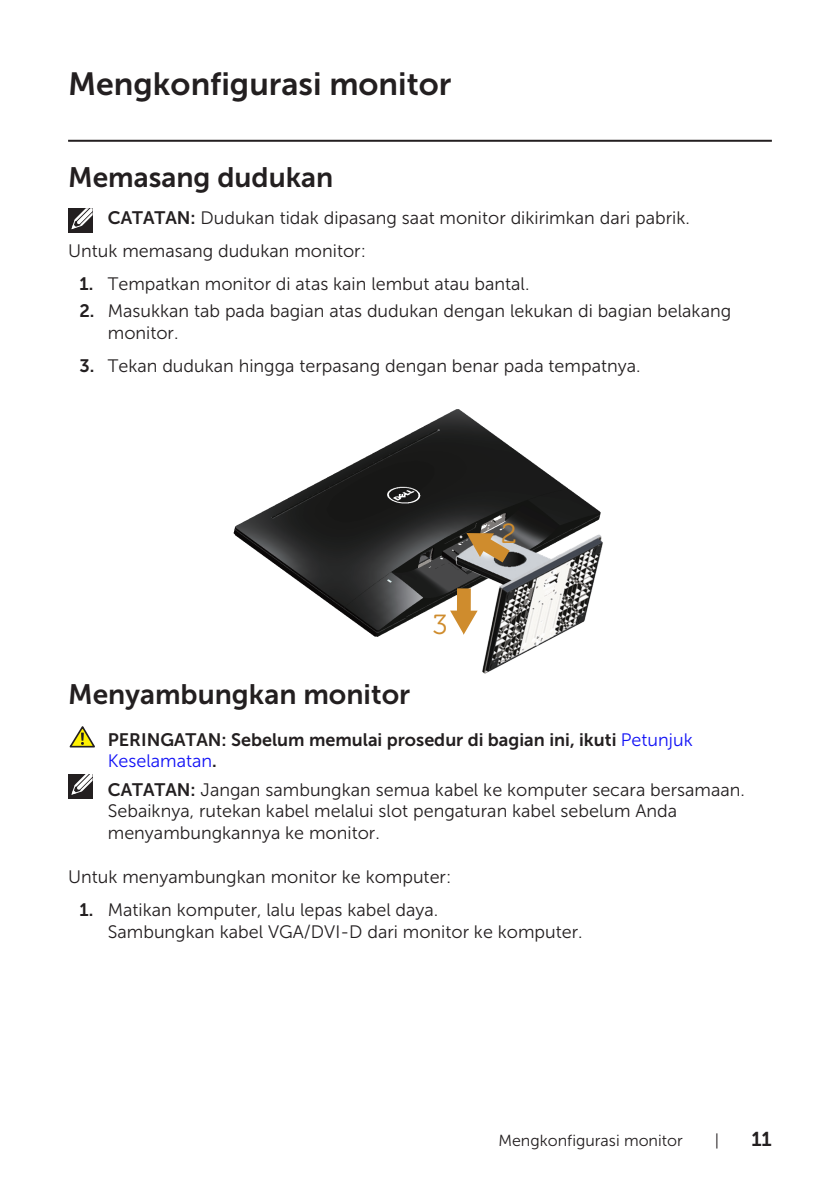
<style>
.page{position:relative;width:840px;height:1191px;background:#fff}
.page>*{position:absolute;margin:0;border:0;box-sizing:border-box;transform-origin:0 0}
.Head_1{font:32px "Museo Sans For Dell 700";color:#231f20}
.Head_2{font:28px "Museo Sans For Dell 700";color:#231f20}
.t1{font:27.6px "Museo For Dell 300";color:#cf8c2d}
.t2{font:20px "Museo Sans For Dell 700";color:#231f20}
.text{font:18px/21.6px "Museo Sans For Dell 300";color:#231f20}
.text-2{font:18px/21.6px "Museo Sans For Dell 700";color:#231f20}
.t3{font:16px "Museo Sans For Dell 300";color:#231f20}
.s1{font-family:"Museo Sans For Dell 700"}
.s2{font-family:"Museo Sans For Dell 300";color:#1111f6}
</style>
<div class="page">
<hr style="left:68px;top:140px;width:703px;height:2px;background:#231f20">
<div style="left:68px;top:208px;width:24px;height:25px;background:#231f20"></div>
<svg style="left:71px;top:208px;width:22px;height:22px"></svg>
<img style="left:233px;top:409px;width:368px;height:228px">
<img style="left:454px;top:532px;width:149px;height:142px">
<svg style="left:450px;top:588px;width:27px;height:46px"></svg>
<svg style="left:459px;top:524px;width:65px;height:51px;background:#857969"></svg>
<svg style="left:69px;top:726px;width:26px;height:22px"></svg>
<div style="left:68px;top:774px;width:24px;height:24px;background:#231f20"></div>
<svg style="left:71px;top:774px;width:22px;height:21px"></svg>
<p class="Head_1" style="left:68px;top:66px;width:384px">Mengkonfigurasi monitor</p>
<p class="Head_2" style="left:68px;top:162px;width:266px">Memasang dudukan</p>
<p class="text" style="left:108px;top:207px;width:583px"><span class="s1">CATATAN:</span> Dudukan tidak dipasang saat monitor dikirimkan dari pabrik.</p>
<p class="text" style="left:68px;top:240px;width:299px">Untuk memasang dudukan monitor:</p>
<p class="text" style="left:79px;top:273px;width:451px"><span class="s1">1.</span> Tempatkan monitor di atas kain lembut atau bantal.</p>
<p class="text" style="left:108px;top:300px;width:624px;text-indent:-28px"><span class="s1">2.</span> Masukkan tab pada bagian atas dudukan dengan lekukan di bagian belakang monitor.</p>
<p class="text" style="left:79px;top:355px;width:562px"><span class="s1">3.</span> Tekan dudukan hingga terpasang dengan benar pada tempatnya.</p>
<p class="t1" style="left:432px;top:609px;width:16px">3</p>
<p class="t1" style="left:501px;top:518px;width:17px">2</p>
<p class="Head_2" style="left:68px;top:678px;width:343px">Menyambungkan monitor</p>
<p class="text-2" style="left:108px;top:728px;width:586px">PERINGATAN: Sebelum memulai prosedur di bagian ini, ikuti <span class="s2">Petunjuk<br>Keselamatan</span>.</p>
<p class="text" style="left:108px;top:778px;width:638px"><span class="s1">CATATAN:</span> Jangan sambungkan semua kabel ke komputer secara bersamaan.<br>Sebaiknya, rutekan kabel melalui slot pengaturan kabel sebelum Anda menyambungkannya ke monitor.</p>
<p class="text" style="left:68px;top:866px;width:384px">Untuk menyambungkan monitor ke komputer:</p>
<p class="text" style="left:108px;top:899px;width:476px;text-indent:-28px"><span class="s1">1.</span> Matikan komputer, lalu lepas kabel daya.<br>Sambungkan kabel VGA/DVI-D dari monitor ke komputer.</p>
<p class="t3" style="left:498px;top:1131px;width:186px">Mengkonfigurasi monitor</p>
<p class="t3" style="left:714px;top:1131px;width:6px">|</p>
<p class="t2" style="left:751px;top:1127px;width:22px">11</p>
</div>
